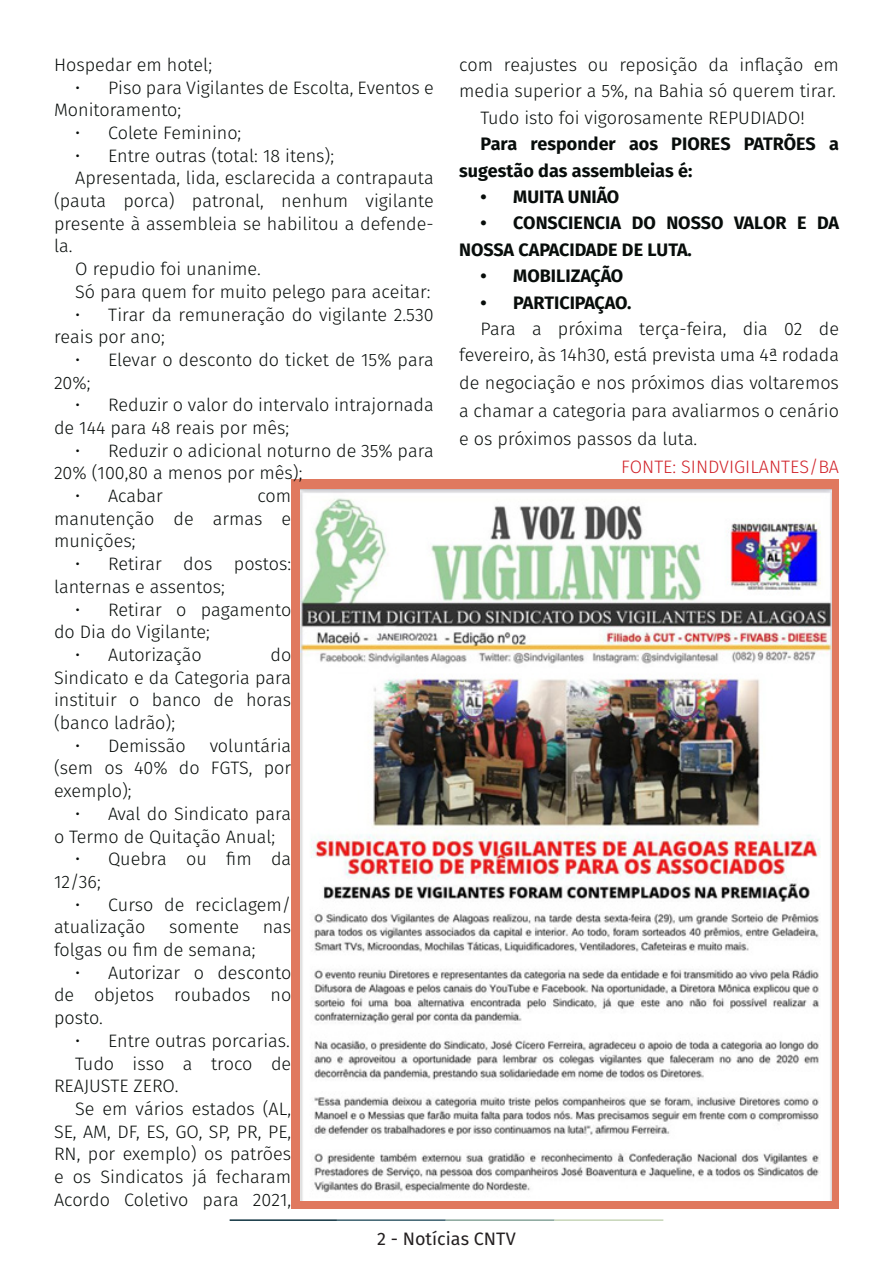
<style>
.page{position:relative;width:893px;height:1263px;background:#fff}
.page>*{position:absolute;margin:0;border:0;box-sizing:border-box;transform-origin:0 0}
.t1{font:300 18px/22.6px "Fira Sans";color:#080d0b}
.t2{font:700 18px/26.4px "Fira Sans";color:#080d0b}
.t3{font:300 18px "Fira Sans";color:#d1232a}
.t4{font:18px "Fira Sans";color:#231f20}
</style>
<div class="page">
<hr style="left:230px;top:1219px;width:107px;height:2px;background:#0e323f">
<hr style="left:337px;top:1219px;width:109px;height:2px;background:#3a5f6d">
<hr style="left:446px;top:1219px;width:109px;height:2px;background:#87a59a">
<hr style="left:555px;top:1219px;width:108px;height:2px;background:#c6d5b7">
<div style="left:291px;top:479px;width:548px;height:730px;background:#e0795f"></div>
<img style="left:300px;top:490px;width:532px;height:710px">
<p class="t1" style="left:54px;top:53px;width:160px">Hospedar em hotel;</p>
<p class="t1" style="left:54px;top:76px;width:381px;text-indent:21px">• Piso para Vigilantes de Escolta, Eventos e<br>Monitoramento;</p>
<p class="t1" style="left:75px;top:121px;width:168px">• Colete Feminino;</p>
<p class="t1" style="left:75px;top:144px;width:260px">• Entre outras (total: 18 itens);</p>
<p class="t1" style="left:54px;top:167px;width:381px;text-align:justify;text-indent:21px">Apresentada, lida, esclarecida a contrapauta (pauta porca) patronal, nenhum vigilante presente à assembleia se habilitou a defende&shy;la.</p>
<p class="t1" style="left:75px;top:257px;width:187px">O repudio foi unanime.</p>
<p class="t1" style="left:75px;top:280px;width:357px">Só para quem for muito pelego para aceitar:</p>
<p class="t1" style="left:54px;top:303px;width:381px;text-indent:21px">• Tirar da remuneração do vigilante 2.530 reais por ano;</p>
<p class="t1" style="left:54px;top:348px;width:381px;text-indent:21px">• Elevar o desconto do ticket de 15% para<br>20%;</p>
<p class="t1" style="left:54px;top:394px;width:381px;text-indent:21px">• Reduzir o valor do intervalo intrajornada de 144 para 48 reais por mês;</p>
<p class="t1" style="left:54px;top:439px;width:381px;text-indent:21px">• Reduzir o adicional noturno de 35% para<br>20% (100,80 a menos por mês);</p>
<p class="t1" style="left:75px;top:484px;width:89px">• Acabar</p>
<p class="t1" style="left:54px;top:484px;width:239px;text-align:justify;text-indent:203px">com manutenção de armas e munições;</p>
<p class="t1" style="left:54px;top:552px;width:239px;text-indent:21px">• Retirar dos postos: lanternas e assentos;</p>
<p class="t1" style="left:54px;top:598px;width:239px;text-indent:21px">• Retirar o pagamento do Dia do Vigilante;</p>
<p class="t1" style="left:75px;top:643px;width:128px">• Autorização</p>
<p class="t1" style="left:54px;top:643px;width:239px;text-align:justify;text-indent:216px">do Sindicato e da Categoria para instituir o banco de horas (banco ladrão);</p>
<p class="t1" style="left:75px;top:734px;width:112px">• Demissão</p>
<p class="t1" style="left:54px;top:734px;width:239px;text-align:justify;text-indent:156px">voluntária (sem os 40% do FGTS, por exemplo);</p>
<p class="t1" style="left:54px;top:802px;width:239px;text-indent:21px">• Aval do Sindicato para o Termo de Quitação Anual;</p>
<p class="t1" style="left:54px;top:847px;width:239px;text-indent:21px">• Quebra ou fim da<br>12/36;</p>
<p class="t1" style="left:54px;top:893px;width:239px;text-indent:21px">• Curso de reciclagem/ atualização</p>
<p class="t1" style="left:169px;top:916px;width:71px">somente</p>
<p class="t1" style="left:263px;top:916px;width:30px">nas</p>
<p class="t1" style="left:54px;top:938px;width:203px">folgas ou fim de semana;</p>
<p class="t1" style="left:54px;top:961px;width:239px;text-align:justify;text-indent:21px">• Autorizar o desconto de objetos roubados no posto.</p>
<p class="t1" style="left:75px;top:1029px;width:216px">• Entre outras porcarias.</p>
<p class="t1" style="left:54px;top:1052px;width:239px;text-indent:21px">Tudo isso a troco de<br>REAJUSTE ZERO.</p>
<p class="t1" style="left:54px;top:1097px;width:239px;text-align:justify;text-indent:21px">Se em vários estados (AL, SE, AM, DF, ES, GO, SP, PR, PE, RN, por exemplo) os patrões e os Sindicatos já fecharam Acordo Coletivo para 2021,</p>
<p class="t1" style="left:459px;top:51px;width:381px;line-height:26.4px">com reajustes ou reposição da inflação em media superior a 5%, na Bahia só querem tirar.</p>
<p class="t1" style="left:480px;top:106px;width:326px">Tudo isto foi vigorosamente REPUDIADO!</p>
<p class="t2" style="left:459px;top:129px;width:381px;text-indent:21px">Para responder aos PIORES PATRÕES a sugestão das assembleias é:</p>
<p class="t2" style="left:480px;top:182px;width:140px">• MUITA UNIÃO</p>
<p class="t2" style="left:459px;top:209px;width:381px;text-indent:21px">• CONSCIENCIA DO NOSSO VALOR E DA<br>NOSSA CAPACIDADE DE LUTA.</p>
<p class="t2" style="left:480px;top:261px;width:144px">• MOBILIZAÇÃO</p>
<p class="t2" style="left:480px;top:288px;width:152px">• PARTICIPAÇAO.</p>
<p class="t1" style="left:459px;top:315px;width:381px;line-height:27.6px;text-align:justify;text-indent:21px">Para a próxima terça-feira, dia 02 de fevereiro, às 14h30, está prevista uma 4ª rodada de negociação e nos próximos dias voltaremos a chamar a categoria para avaliarmos o cenário e os próximos passos da luta.</p>
<p class="t3" style="left:621px;top:454px;width:219px">FONTE: SINDVIGILANTES/BA</p>
<p class="t4" style="left:377px;top:1225px;width:140px">2 - Notícias CNTV</p>
</div>
